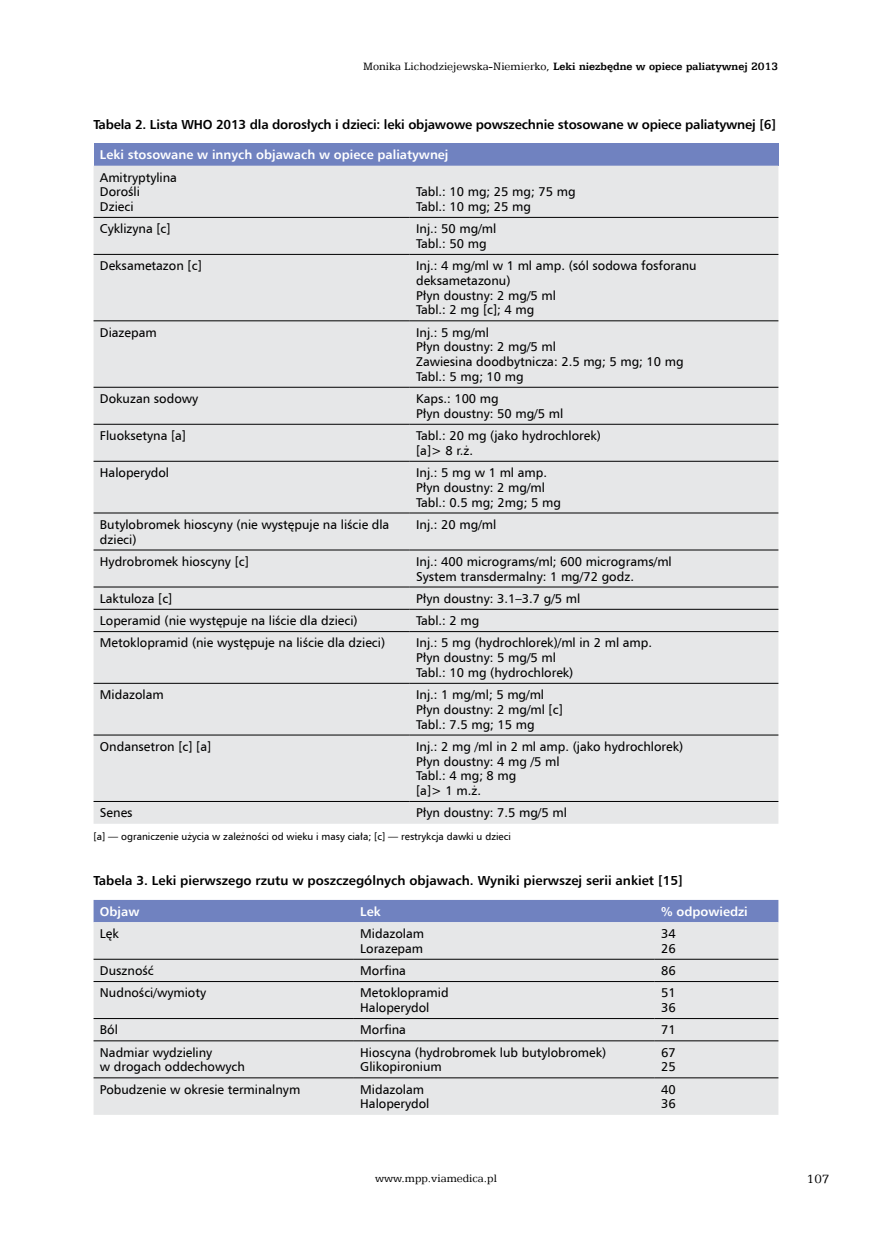
<style>
.page{position:relative;width:872px;height:1234px;background:#fff}
.page>*{position:absolute;margin:0;border:0;box-sizing:border-box;transform-origin:0 0}
.t1{font:13.5px "Egyptian 505 EU";color:#000}
.t2{font:700 13.05px "Humnst 777 EU";letter-spacing:-.015em;color:#000}
.t3{font:12.75px/14.7px "Humnst 777 EU";color:#000}
.t4{font:700 12.75px "Humnst 777 EU";color:#fff}
.t5{font:700 12px "Egyptian 505 EU";color:#000}
.t6{font:12px "Egyptian 505 EU";color:#000}
.t7{font:10.05px "Humnst 777 EU";color:#000}
.s1{font-weight:400}
</style>
<div class="page">
<div style="left:94px;top:143px;width:684px;height:23px;background:#7082c0"></div>
<div style="left:94px;top:166px;width:684px;height:657px;background:#e6e7e8"></div>
<hr style="left:94px;top:217px;width:316px;height:1px;background:#000">
<hr style="left:410px;top:217px;width:368px;height:1px;background:#000">
<hr style="left:94px;top:254px;width:316px;height:1px;background:#000">
<hr style="left:410px;top:254px;width:368px;height:1px;background:#000">
<hr style="left:94px;top:320px;width:316px;height:1px;background:#000">
<hr style="left:410px;top:320px;width:368px;height:1px;background:#000">
<hr style="left:94px;top:387px;width:316px;height:1px;background:#000">
<hr style="left:410px;top:387px;width:368px;height:1px;background:#000">
<hr style="left:94px;top:424px;width:316px;height:1px;background:#000">
<hr style="left:410px;top:424px;width:368px;height:1px;background:#000">
<hr style="left:94px;top:549px;width:316px;height:1px;background:#000">
<hr style="left:410px;top:549px;width:368px;height:1px;background:#000">
<hr style="left:94px;top:608px;width:316px;height:1px;background:#000">
<hr style="left:410px;top:608px;width:368px;height:1px;background:#000">
<hr style="left:94px;top:734px;width:316px;height:1px;background:#000">
<hr style="left:410px;top:734px;width:368px;height:1px;background:#000">
<hr style="left:94px;top:801px;width:316px;height:1px;background:#000">
<hr style="left:410px;top:801px;width:368px;height:1px;background:#000">
<hr style="left:94px;top:512px;width:316px;height:1px;background:#000">
<hr style="left:410px;top:512px;width:368px;height:1px;background:#000">
<hr style="left:94px;top:631px;width:316px;height:1px;background:#000">
<hr style="left:410px;top:631px;width:368px;height:1px;background:#000">
<hr style="left:94px;top:461px;width:316px;height:1px;background:#000">
<hr style="left:410px;top:461px;width:368px;height:1px;background:#000">
<hr style="left:94px;top:682px;width:316px;height:1px;background:#000">
<hr style="left:410px;top:682px;width:368px;height:1px;background:#000">
<hr style="left:94px;top:586px;width:316px;height:1px;background:#000">
<hr style="left:410px;top:586px;width:368px;height:1px;background:#000">
<div style="left:94px;top:900px;width:684px;height:22px;background:#7082c0"></div>
<div style="left:94px;top:922px;width:684px;height:192px;background:#e6e7e8"></div>
<hr style="left:94px;top:958px;width:260px;height:1px;background:#000">
<hr style="left:354px;top:958px;width:300px;height:1px;background:#000">
<hr style="left:654px;top:958px;width:124px;height:1px;background:#000">
<hr style="left:94px;top:980px;width:260px;height:1px;background:#000">
<hr style="left:354px;top:980px;width:300px;height:1px;background:#000">
<hr style="left:654px;top:980px;width:124px;height:1px;background:#000">
<hr style="left:94px;top:1017px;width:260px;height:1px;background:#000">
<hr style="left:354px;top:1017px;width:300px;height:1px;background:#000">
<hr style="left:654px;top:1017px;width:124px;height:1px;background:#000">
<hr style="left:94px;top:1040px;width:260px;height:1px;background:#000">
<hr style="left:354px;top:1040px;width:300px;height:1px;background:#000">
<hr style="left:654px;top:1040px;width:124px;height:1px;background:#000">
<hr style="left:94px;top:1077px;width:260px;height:1px;background:#000">
<hr style="left:354px;top:1077px;width:300px;height:1px;background:#000">
<hr style="left:654px;top:1077px;width:124px;height:1px;background:#000">
<p class="t5" style="left:363px;top:60px;width:417px"><span class="s1">Monika Lichodziejewska-Niemierko,</span> Leki niezbędne w opiece paliatywnej 2013</p>
<p class="t2" style="left:94px;top:116px;width:684px">Tabela 2. Lista WHO 2013 dla dorosłych i dzieci: leki objawowe powszechnie stosowane w opiece paliatywnej [6]</p>
<p class="t4" style="left:100px;top:147px;width:350px">Leki stosowane w innych objawach w opiece paliatywnej</p>
<p class="t3" style="left:100px;top:169px;width:79px">Amitryptylina<br>Dorośli<br>Dzieci</p>
<p class="t3" style="left:416px;top:184px;width:161px">Tabl.: 10 mg; 25 mg; 75 mg<br>Tabl.: 10 mg; 25 mg</p>
<p class="t3" style="left:100px;top:221px;width:72px">Cyklizyna [c]</p>
<p class="t3" style="left:416px;top:221px;width:82px">Inj.: 50 mg/ml<br>Tabl.: 50 mg</p>
<p class="t3" style="left:100px;top:258px;width:103px">Deksametazon [c]</p>
<p class="t3" style="left:416px;top:258px;width:282px">Inj.: 4 mg/ml w 1 ml amp. (sól sodowa fosforanu deksametazonu)<br>Płyn doustny: 2 mg/5 ml<br>Tabl.: 2 mg [c]; 4 mg</p>
<p class="t3" style="left:100px;top:324px;width:58px">Diazepam</p>
<p class="t3" style="left:416px;top:324px;width:269px">Inj.: 5 mg/ml<br>Płyn doustny: 2 mg/5 ml<br>Zawiesina doodbytnicza: 2.5 mg; 5 mg; 10 mg<br>Tabl.: 5 mg; 10 mg</p>
<p class="t3" style="left:100px;top:391px;width:100px">Dokuzan sodowy</p>
<p class="t3" style="left:416px;top:391px;width:149px">Kaps.: 100 mg<br>Płyn doustny: 50 mg/5 ml</p>
<p class="t3" style="left:100px;top:428px;width:88px">Fluoksetyna [a]</p>
<p class="t3" style="left:416px;top:428px;width:186px">Tabl.: 20 mg (jako hydrochlorek) [a]&gt; 8 r.ż.</p>
<p class="t3" style="left:100px;top:465px;width:71px">Haloperydol</p>
<p class="t3" style="left:416px;top:465px;width:146px">Inj.: 5 mg w 1 ml amp.<br>Płyn doustny: 2 mg/ml<br>Tabl.: 0.5 mg; 2mg; 5 mg</p>
<p class="t3" style="left:100px;top:516px;width:291px">Butylobromek hioscyny (nie występuje na liście dla dzieci)</p>
<p class="t3" style="left:416px;top:516px;width:82px">Inj.: 20 mg/ml</p>
<p class="t3" style="left:100px;top:553px;width:150px">Hydrobromek hioscyny [c]</p>
<p class="t3" style="left:416px;top:553px;width:257px">Inj.: 400 micrograms/ml; 600 micrograms/ml<br>System transdermalny: 1 mg/72 godz.</p>
<p class="t3" style="left:100px;top:590px;width:74px">Laktuloza [c]</p>
<p class="t3" style="left:416px;top:590px;width:166px">Płyn doustny: 3.1–3.7 g/5 ml</p>
<p class="t3" style="left:100px;top:613px;width:259px">Loperamid (nie występuje na liście dla dzieci)</p>
<p class="t3" style="left:416px;top:613px;width:65px">Tabl.: 2 mg</p>
<p class="t3" style="left:100px;top:635px;width:287px">Metoklopramid (nie występuje na liście dla dzieci)</p>
<p class="t3" style="left:416px;top:635px;width:237px">Inj.: 5 mg (hydrochlorek)/ml in 2 ml amp.<br>Płyn doustny: 5 mg/5 ml<br>Tabl.: 10 mg (hydrochlorek)</p>
<p class="t3" style="left:100px;top:687px;width:65px">Midazolam</p>
<p class="t3" style="left:416px;top:687px;width:148px">Inj.: 1 mg/ml; 5 mg/ml<br>Płyn doustny: 2 mg/ml [c]<br>Tabl.: 7.5 mg; 15 mg</p>
<p class="t3" style="left:100px;top:738px;width:113px">Ondansetron [c] [a]</p>
<p class="t3" style="left:416px;top:738px;width:269px">Inj.: 2 mg /ml in 2 ml amp. (jako hydrochlorek)<br>Płyn doustny: 4 mg /5 ml<br>Tabl.: 4 mg; 8 mg<br>[a]&gt; 1 m.ż.</p>
<p class="t3" style="left:100px;top:805px;width:34px">Senes</p>
<p class="t3" style="left:416px;top:805px;width:152px">Płyn doustny: 7.5 mg/5 ml</p>
<p class="t7" style="left:94px;top:830px;width:419px">[a] — ograniczenie użycia w zależności od wieku i masy ciała; [c] — restrykcja dawki u dzieci</p>
<p class="t2" style="left:94px;top:872px;width:591px">Tabela 3. Leki pierwszego rzutu w poszczególnych objawach. Wyniki pierwszej serii ankiet [15]</p>
<p class="t4" style="left:100px;top:903px;width:41px">Objaw</p>
<p class="t4" style="left:360px;top:903px;width:22px">Lek</p>
<p class="t4" style="left:661px;top:903px;width:88px">% odpowiedzi</p>
<p class="t3" style="left:100px;top:925px;width:20px">Lęk</p>
<p class="t3" style="left:360px;top:925px;width:65px">Midazolam<br>Lorazepam</p>
<p class="t3" style="left:661px;top:925px;width:16px">34<br>26</p>
<p class="t3" style="left:100px;top:962px;width:55px">Duszność</p>
<p class="t3" style="left:360px;top:962px;width:47px">Morfina</p>
<p class="t3" style="left:661px;top:962px;width:16px">86</p>
<p class="t3" style="left:100px;top:985px;width:108px">Nudności/wymioty</p>
<p class="t3" style="left:360px;top:985px;width:90px">Metoklopramid<br>Haloperydol</p>
<p class="t3" style="left:661px;top:985px;width:16px">51<br>36</p>
<p class="t3" style="left:100px;top:1022px;width:19px">Ból</p>
<p class="t3" style="left:360px;top:1022px;width:47px">Morfina</p>
<p class="t3" style="left:661px;top:1022px;width:16px">71</p>
<p class="t3" style="left:100px;top:1044px;width:146px">Nadmiar wydzieliny<br>w drogach oddechowych</p>
<p class="t3" style="left:360px;top:1044px;width:247px">Hioscyna (hydrobromek lub butylobromek)<br>Glikopironium</p>
<p class="t3" style="left:661px;top:1044px;width:16px">67<br>25</p>
<p class="t3" style="left:100px;top:1081px;width:202px">Pobudzenie w okresie terminalnym</p>
<p class="t3" style="left:360px;top:1081px;width:71px">Midazolam<br>Haloperydol</p>
<p class="t3" style="left:661px;top:1081px;width:16px">40<br>36</p>
<p class="t6" style="left:375px;top:1170px;width:123px">www.mpp.viamedica.pl</p>
<p class="t1" style="left:807px;top:1170px;width:24px">107</p>
</div>
